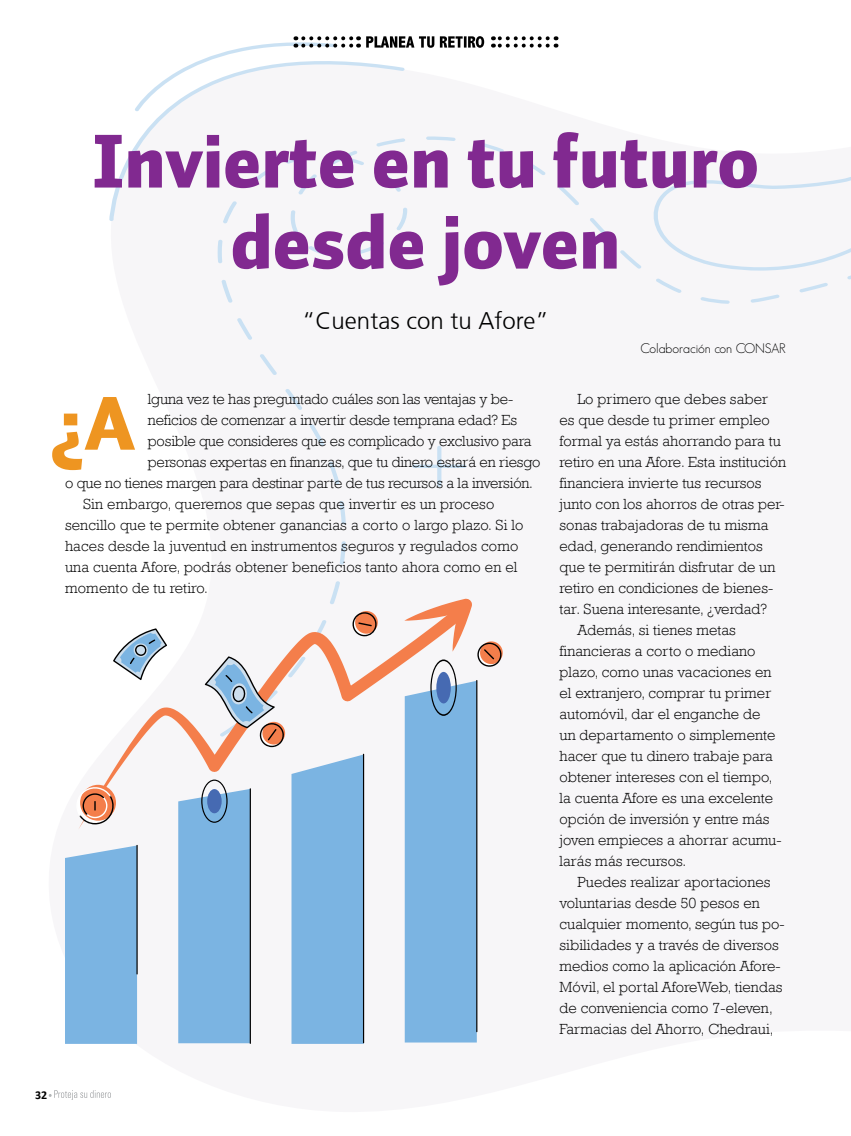
<style>
.page{position:relative;width:851px;height:1136px;background:#fff}
.page>*{position:absolute;margin:0;border:0;box-sizing:border-box;transform-origin:0 0}
.t1{font:75px/81px "Auto 3 Black LF";letter-spacing:.005em;color:#812990;text-align:center}
.t2{font:75px "Auto 3 Black LF";color:#ee9521}
.t3{font:300 24px "Frutiger CE";color:#000}
.t4{font:300 15px "Rockwell";letter-spacing:.005em;color:#000}
.t5{font:300 13.5px "Geosans";color:#000}
.t6{font:700 12px "Calibri";color:#000}
</style>
<div class="page">
<div style="left:217px;top:136px;width:633px;height:521px;background:#f7f6f8"></div>
<svg style="left:109px;top:62px;width:295px;height:159px;fill:#f7f6f8"></svg>
<hr style="left:437px;top:446px;width:4px;height:40px;background:#cae1f3;border-radius:2px">
<svg style="left:412px;top:464px;width:54px;height:4px"></svg>
<div style="left:65px;top:845px;width:72px;height:198px;background:#7bb4e2"></div>
<hr style="left:136px;top:844px;width:2px;height:130px;background:#000">
<div style="left:178px;top:829px;width:72px;height:214px;background:#7bb4e2"></div>
<hr style="left:250px;top:788px;width:1px;height:255px;background:#000">
<div style="left:291px;top:829px;width:72px;height:214px;background:#7bb4e2"></div>
<hr style="left:363px;top:753px;width:1px;height:290px;background:#000">
<svg style="left:78px;top:604px;width:326px;height:225px;fill:#f7f6f8"></svg>
<svg style="left:404px;top:598px;width:98px;height:444px"></svg>
<svg style="left:351px;top:611px;width:26px;height:26px"></svg>
<svg style="left:113px;top:628px;width:54px;height:52px"></svg>
<svg style="left:80px;top:784px;width:36px;height:36px"></svg>
<svg style="left:78px;top:785px;width:37px;height:41px"></svg>
<svg style="left:205px;top:656px;width:79px;height:91px"></svg>
<svg style="left:49px;top:1090px;width:62px;height:9px"></svg>
<svg style="left:134px;top:36px;width:225px;height:75px"></svg>
<svg style="left:493px;top:36px;width:54px;height:12px"></svg>
<svg style="left:366px;top:36px;width:118px;height:12px"></svg>
<h1 class="t1" style="left:92px;top:124px;width:667px">Invierte en tu futuro desde joven</h1>
<h2 class="t3" style="left:302px;top:306px;width:248px">“Cuentas con tu Afore”</h2>
<p class="t4" style="left:148px;top:390px;width:367px">lguna vez te has preguntado cuáles son las ventajas y be-</p>
<p class="t4" style="left:148px;top:411px;width:371px">neficios de comenzar a invertir desde temprana edad? Es</p>
<p class="t4" style="left:148px;top:432px;width:385px">posible que consideres que es complicado y exclusivo para</p>
<p class="t4" style="left:148px;top:453px;width:394px">personas expertas en finanzas, que tu dinero estará en riesgo</p>
<p class="t4" style="left:65px;top:474px;width:469px">o que no tienes margen para destinar parte de tus recursos a la inversión.</p>
<p class="t4" style="left:83px;top:495px;width:413px">Sin embargo, queremos que sepas que invertir es un proceso</p>
<p class="t4" style="left:65px;top:516px;width:460px">sencillo que te permite obtener ganancias a corto o largo plazo. Si lo</p>
<p class="t4" style="left:65px;top:537px;width:455px">haces desde la juventud en instrumentos seguros y regulados como</p>
<p class="t4" style="left:65px;top:558px;width:454px">una cuenta Afore, podrás obtener beneficios tanto ahora como en el</p>
<p class="t4" style="left:65px;top:579px;width:144px">momento de tu retiro.</p>
<h1 class="t2" style="left:51px;top:374px;width:85px">¿A</h1>
<p class="t5" style="left:640px;top:340px;width:147px">Colaboración con CONSAR</p>
<p class="t4" style="left:577px;top:390px;width:192px">Lo primero que debes saber</p>
<p class="t4" style="left:559px;top:411px;width:212px">es que desde tu primer empleo</p>
<p class="t4" style="left:559px;top:432px;width:223px">formal ya estás ahorrando para tu</p>
<p class="t4" style="left:559px;top:453px;width:228px">retiro en una Afore. Esta institución</p>
<p class="t4" style="left:559px;top:474px;width:203px">financiera invierte tus recursos</p>
<p class="t4" style="left:559px;top:495px;width:227px">junto con los ahorros de otras per-</p>
<p class="t4" style="left:559px;top:516px;width:210px">sonas trabajadoras de tu misma</p>
<p class="t4" style="left:559px;top:537px;width:205px">edad, generando rendimientos</p>
<p class="t4" style="left:559px;top:558px;width:217px">que te permitirán disfrutar de un</p>
<p class="t4" style="left:559px;top:579px;width:215px">retiro en condiciones de bienes-</p>
<p class="t4" style="left:559px;top:600px;width:209px">tar. Suena interesante, ¿verdad?</p>
<p class="t4" style="left:577px;top:621px;width:160px">Además, si tienes metas</p>
<p class="t4" style="left:559px;top:642px;width:197px">financieras a corto o mediano</p>
<p class="t4" style="left:559px;top:663px;width:213px">plazo, como unas vacaciones en</p>
<p class="t4" style="left:559px;top:684px;width:213px">el extranjero, comprar tu primer</p>
<p class="t4" style="left:559px;top:705px;width:202px">automóvil, dar el enganche de</p>
<p class="t4" style="left:559px;top:726px;width:217px">un departamento o simplemente</p>
<p class="t4" style="left:559px;top:747px;width:215px">hacer que tu dinero trabaje para</p>
<p class="t4" style="left:559px;top:768px;width:214px">obtener intereses con el tiempo,</p>
<p class="t4" style="left:559px;top:789px;width:215px">la cuenta Afore es una excelente</p>
<p class="t4" style="left:559px;top:810px;width:211px">opción de inversión y entre más</p>
<p class="t4" style="left:559px;top:831px;width:223px">joven empieces a ahorrar acumu-</p>
<p class="t4" style="left:559px;top:852px;width:128px">larás más recursos.</p>
<p class="t4" style="left:577px;top:873px;width:194px">Puedes realizar aportaciones</p>
<p class="t4" style="left:559px;top:894px;width:202px">voluntarias desde 50 pesos en</p>
<p class="t4" style="left:559px;top:915px;width:227px">cualquier momento, según tus po-</p>
<p class="t4" style="left:559px;top:936px;width:221px">sibilidades y a través de diversos</p>
<p class="t4" style="left:559px;top:957px;width:222px">medios como la aplicación Afore-</p>
<p class="t4" style="left:559px;top:978px;width:224px">Móvil, el portal AforeWeb, tiendas</p>
<p class="t4" style="left:559px;top:999px;width:215px">de conveniencia como 7-eleven,</p>
<p class="t4" style="left:559px;top:1020px;width:216px">Farmacias del Ahorro, Chedraui,</p>
<p class="t6" style="left:35px;top:1086px;width:14px">32</p>
</div>
